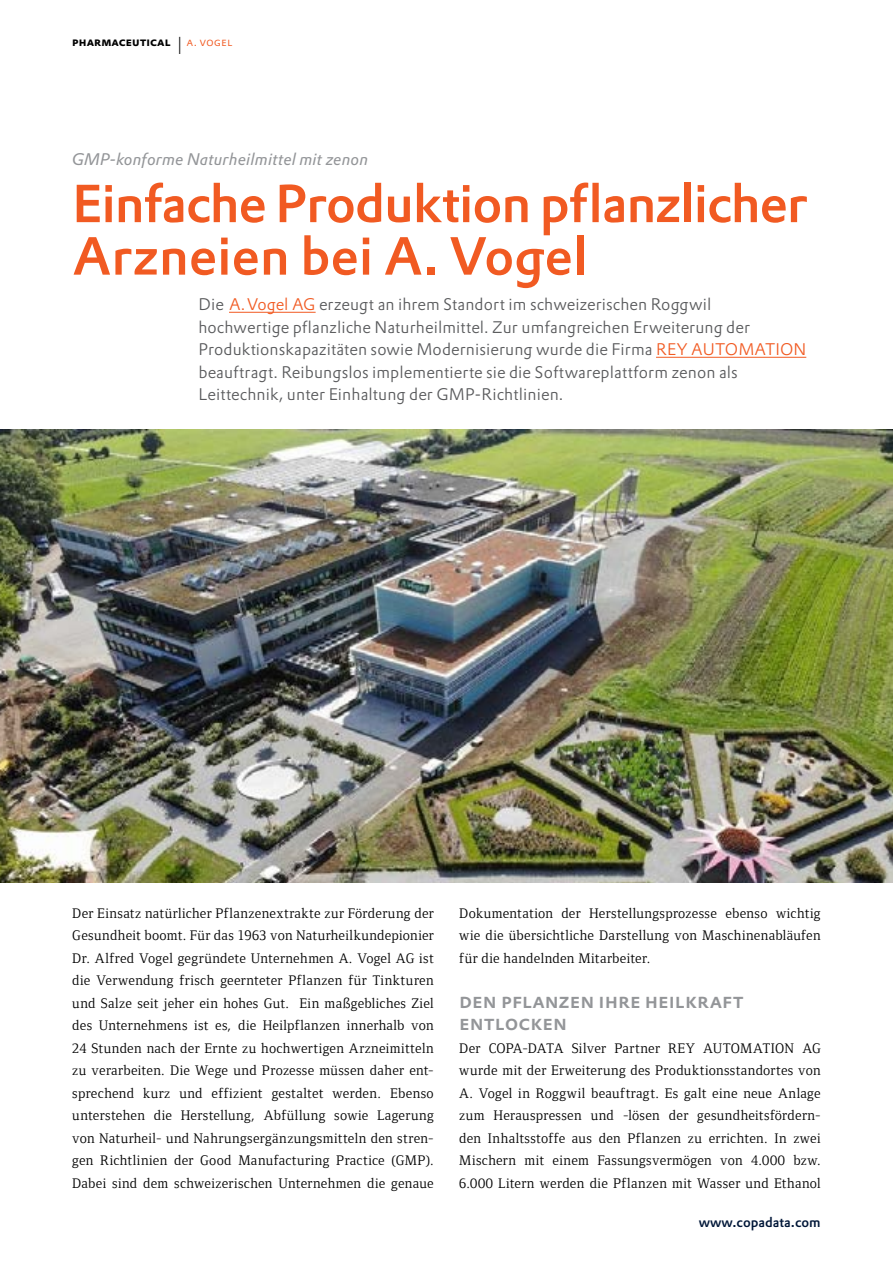
<style>
.page{position:relative;width:893px;height:1263px;background:#fff}
.page>*{position:absolute;margin:0;border:0;box-sizing:border-box;transform-origin:0 0}
.t1{font:500 52.5px/52.5px "DTL Prokyon TOT";letter-spacing:-.02em;color:#f15a22}
.t2{font:500 21px/22.5px "DTL Prokyon TOT Caps";color:#939598}
.t3{font:300 16.5px/22.5px "DTL Prokyon TOT";letter-spacing:.005em;color:#58595b}
.t4{font:italic 16.5px "DTL Prokyon TOT";letter-spacing:.005em;color:#939598}
.t5{font:14.25px/22.5px "Foundry Form Serif";letter-spacing:.02em;color:#000;text-align:justify}
.t6{font:500 13.5px "DTL Prokyon TOT";color:#001738}
.t7{font:700 12px "DTL Prokyon TOT Caps";letter-spacing:.005em;color:#000}
.s1{font-weight:300;font-size:24px}
.s2{font-weight:300;color:#f15a22}
.s3{color:#f15a22}
</style>
<div class="page">
<hr style="left:229px;top:312px;width:87px;height:1px;background:#f15a22">
<hr style="left:656px;top:357px;width:150px;height:1px;background:#f15a22">
<img style="left:0;top:429px;width:893px;height:453px">
<p class="t7" style="left:72px;top:34px;width:162px">pharmaceutical <span class="s1">I</span> <span class="s2">a. vogel</span></p>
<p class="t4" style="left:72px;top:149px;width:297px">GMP-konforme Naturheilmittel mit zenon</p>
<h1 class="t1" style="left:72px;top:177px;width:737px">Einfache Produktion pflanzlicher<br>Arzneien bei A. Vogel</h1>
<p class="t3" style="left:198px;top:293px;width:609px">Die <span class="s3">A.Vogel AG</span> erzeugt an ihrem Standort im schweizerischen Roggwil hochwertige pflanzliche Naturheilmittel. Zur umfangreichen Erweiterung der Produktionskapazitäten sowie Modernisierung wurde die Firma <span class="s3">REY AUTOMATION </span>beauftragt. Reibungslos implementierte sie die Softwareplattform zenon als Leittechnik, unter Einhaltung der GMP-Richtlinien.</p>
<p class="t5" style="left:72px;top:902px;width:363px">Der Einsatz natürlicher Pflanzenextrakte zur Förderung der Gesundheit boomt. Für das 1963 von Naturheilkundepionier Dr. Alfred Vogel gegründete Unternehmen A. Vogel AG ist die Verwendung frisch geernteter Pflanzen für Tinkturen und Salze seit jeher ein hohes Gut. Ein maßgebliches Ziel des Unternehmens ist es, die Heilpflanzen innerhalb von 24 Stunden nach der Ernte zu hochwertigen Arzneimitteln zu verarbeiten. Die Wege und Prozesse müssen daher ent&shy;sprechend kurz und effizient gestaltet werden. Ebenso unterstehen die Herstellung, Abfüllung sowie Lagerung von Naturheil- und Nahrungsergänzungsmitteln den stren&shy;gen Richtlinien der Good Manufacturing Practice (GMP).<br>Dabei sind dem schweizerischen Unternehmen die genaue</p>
<p class="t5" style="left:459px;top:902px;width:363px">Dokumentation der Herstellungsprozesse ebenso wichtig wie die übersichtliche Darstellung von Maschinenabläufen für die handelnden Mitarbeiter.</p>
<h2 class="t2" style="left:459px;top:989px;width:286px">Den Pflanzen ihre H eilkraft entlocken</h2>
<p class="t5" style="left:459px;top:1037px;width:363px">Der COPA-DATA Silver Partner REY AUTOMATION AG wurde mit der Erweiterung des Produktionsstandortes von A. Vogel in Roggwil beauftragt. Es galt eine neue Anlage zum Herauspressen und -lösen der gesundheitsfördern&shy;den Inhaltsstoffe aus den Pflanzen zu errichten. In zwei Mischern mit einem Fassungsvermögen von 4.000 bzw.<br>6.000 Litern werden die Pflanzen mit Wasser und Ethanol</p>
<p class="t6" style="left:699px;top:1213px;width:124px">www.copadata.com</p>
</div>
